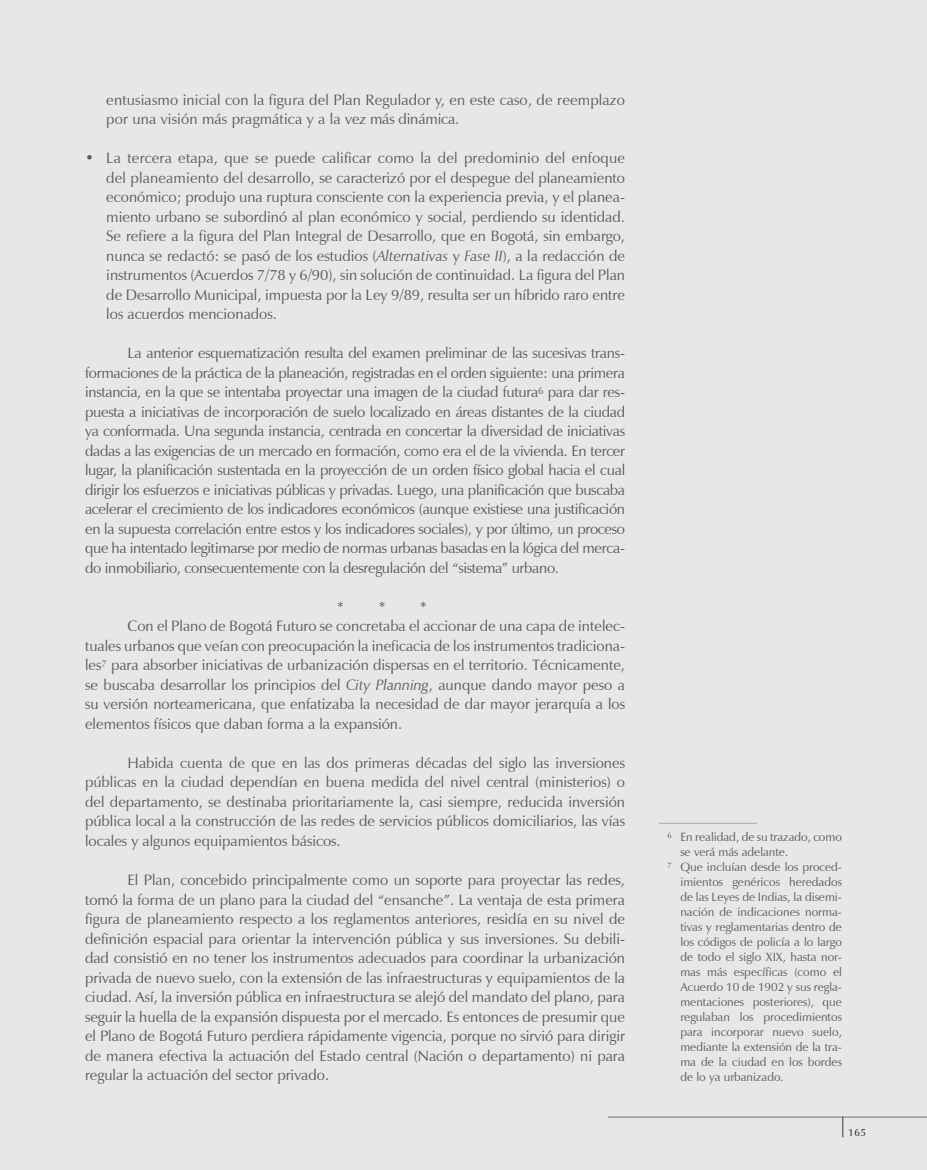
<style>
.page{position:relative;width:927px;height:1170px;background:#fff}
.page>*{position:absolute;margin:0;border:0;box-sizing:border-box;transform-origin:0 0}
.t1{font:15px/19.5px "Zapf Humanist 601 BT";color:#57585a;text-align:justify}
.t2{font:12px "Zapf Humanist 601 BT";color:#57585a}
.t3{font:10.5px "Zapf Humanist 601 BT";color:#231f20}
.s1{font-style:italic}
</style>
<div class="page">
<div style="left:0;top:0;width:927px;height:1169px;background:#e6e7e9"></div>
<hr style="left:608px;top:1116px;width:319px;height:1px;background:#6c6d70">
<svg style="left:842px;top:1116px;width:1px;height:21px"></svg>
<hr style="left:659px;top:822px;width:98px;height:1px;background:#a8a9ad">
<p class="t1" style="left:106px;top:90px;width:520px">entusiasmo inicial con la figura del Plan Regulador y, en este caso, de reemplazo por una visión más pragmática y a la vez más dinámica.</p>
<p class="t1" style="left:106px;top:148px;width:520px;text-indent:-21px">• La tercera etapa, que se puede calificar como la del predo-mi- nio del enfoque del planea-miento del desarrollo, se carac-teri-zó por el despegue del planeamiento económico; produ-jo una ruptura consciente con la expe-rien-cia previa, y el planea&shy;miento urbano se subordinó al plan económico y social, per-diendo su identidad.<br>Se refiere a la figura del Plan Integral de Desarrollo, que en Bogotá, sin embargo, nunca se redactó: se pasó de los estudios (<span class="s1">Alternativas</span> y <span class="s1">Fase II</span>), a la redacción de instrumentos (Acuerdos 7/78 y 6/90), sin solución de continuidad. La figura del Plan de Desarrollo Municipal, impuesta por la Ley 9/89, resulta ser un híbrido raro entre los acuerdos mencionados.</p>
<p class="t1" style="left:85px;top:343px;width:542px;text-indent:43px">La anterior esquematización resulta del examen preliminar de las sucesivas trans&shy;formaciones de la práctica de la planeación, registradas en el orden siguiente: una primera instancia, en la que se intentaba proyectar una imagen de la ciudad futura para dar res&shy;puesta a iniciativas de incorporación de suelo localizado en áreas distantes de la ciudad ya conformada. Una segunda instancia, centrada en concertar la diversidad de iniciativas dadas a las exigencias de un mercado en formación, como era el de la vivienda. En tercer lugar, la planificación sustentada en la proyección de un orden físico global hacia el cual dirigir los esfuerzos e iniciativas públicas y privadas. Luego, una planificación que buscaba acelerar el crecimiento de los indicadores económicos (aunque existiese una justificación en la supuesta correlación entre estos y los indicadores sociales), y por último, un proceso que ha intentado legitimarse por medio de normas urbanas basadas en la lógica del merca&shy;do inmobiliario, consecuente-mente con la desregulación del “sistema” urbano.</p>
<p class="t1" style="left:337px;top:597px;width:50px">* *</p>
<p class="t1" style="left:420px;top:597px;width:9px">*</p>
<p class="t1" style="left:128px;top:616px;width:499px">Con el Plano de Bogotá Futuro se concretaba el accionar de una capa de intelec-</p>
<p class="t1" style="left:85px;top:636px;width:542px">tuales urbanos que veían con preocupación la ineficacia de los instrumentos tradiciona-</p>
<p class="t1" style="left:85px;top:655px;width:542px">les para absorber iniciativas de urbanización dispersas en el territo-rio. Técnicamente,</p>
<p class="t1" style="left:85px;top:675px;width:541px">se buscaba desarrollar los principios del <span class="s1">City Planning</span>, aunque dando mayor peso a</p>
<p class="t1" style="left:85px;top:694px;width:541px">su versión norteamericana, que enfatizaba la necesidad de dar mayor jerarquía a los</p>
<p class="t1" style="left:85px;top:714px;width:319px">elementos físicos que daban forma a la expansión.</p>
<p class="t1" style="left:85px;top:753px;width:542px;text-indent:43px">Habida cuenta de que en las dos primeras décadas del siglo las inversiones públicas en la ciudad dependían en buena medida del nivel central (ministerios) o del departamento, se destinaba prioritaria-mente la, casi siempre, reducida inversión pública local a la construcción de las redes de servicios públicos domicilia-rios, las vías locales y algunos equipamientos básicos.</p>
<p class="t1" style="left:85px;top:870px;width:542px;text-indent:43px">El Plan, concebido principalmente como un soporte para proyectar las redes, tomó la forma de un plano para la ciudad del “ensanche”. La ventaja de esta primera figura de planeamiento respecto a los reglamentos anteriores, residía en su nivel de definición espacial para orientar la intervención pública y sus inversiones. Su debili&shy;dad consistió en no tener los instrumentos adecuados para coordinar la urbaniza-ción privada de nuevo suelo, con la extensión de las infraestructuras y equipa-mientos de la ciudad. Así, la inversión pública en infra-estructura se alejó del mandato del plano, para seguir la huella de la expansión dispuesta por el mercado. Es entonces de presumir que el Plano de Bogotá Futuro perdiera rápidamente vigencia, porque no sirvió para dirigir de manera efectiva la actuación del Estado central (Nación o departamento) ni para regular la actuación del sector privado.</p>
<p class="t2" style="left:668px;top:829px;width:176px"><sup>6</sup> En realidad, de su trazado, como</p>
<p class="t2" style="left:680px;top:844px;width:109px">se verá más adelante.</p>
<p class="t2" style="left:668px;top:859px;width:176px"><sup>7</sup> Que incluían desde los proced-</p>
<p class="t2" style="left:680px;top:874px;width:163px">imientos genéricos heredados</p>
<p class="t2" style="left:680px;top:889px;width:163px">de las Leyes de Indias, la disemi-</p>
<p class="t2" style="left:680px;top:904px;width:163px">nación de indicaciones norma-</p>
<p class="t2" style="left:680px;top:919px;width:163px">tivas y reglamentarias dentro de</p>
<p class="t2" style="left:680px;top:934px;width:163px">los códigos de policía a lo largo</p>
<p class="t2" style="left:680px;top:949px;width:163px">de todo el siglo XIX, hasta nor-</p>
<p class="t2" style="left:680px;top:964px;width:163px">mas más específicas (como el</p>
<p class="t2" style="left:680px;top:979px;width:163px">Acuerdo 10 de 1902 y sus regla-</p>
<p class="t2" style="left:680px;top:994px;width:163px">mentaciones posteriores), que</p>
<p class="t2" style="left:680px;top:1009px;width:163px">regulaban los procedi- mientos</p>
<p class="t2" style="left:680px;top:1024px;width:163px">para incorporar nuevo suelo,</p>
<p class="t2" style="left:680px;top:1039px;width:163px">mediante la extensión de la tra-</p>
<p class="t2" style="left:680px;top:1054px;width:163px">ma de la ciudad en los bordes</p>
<p class="t2" style="left:680px;top:1069px;width:105px">de lo ya urbanizado.</p>
<p class="t3" style="left:848px;top:1125px;width:19px">165</p>
</div>
